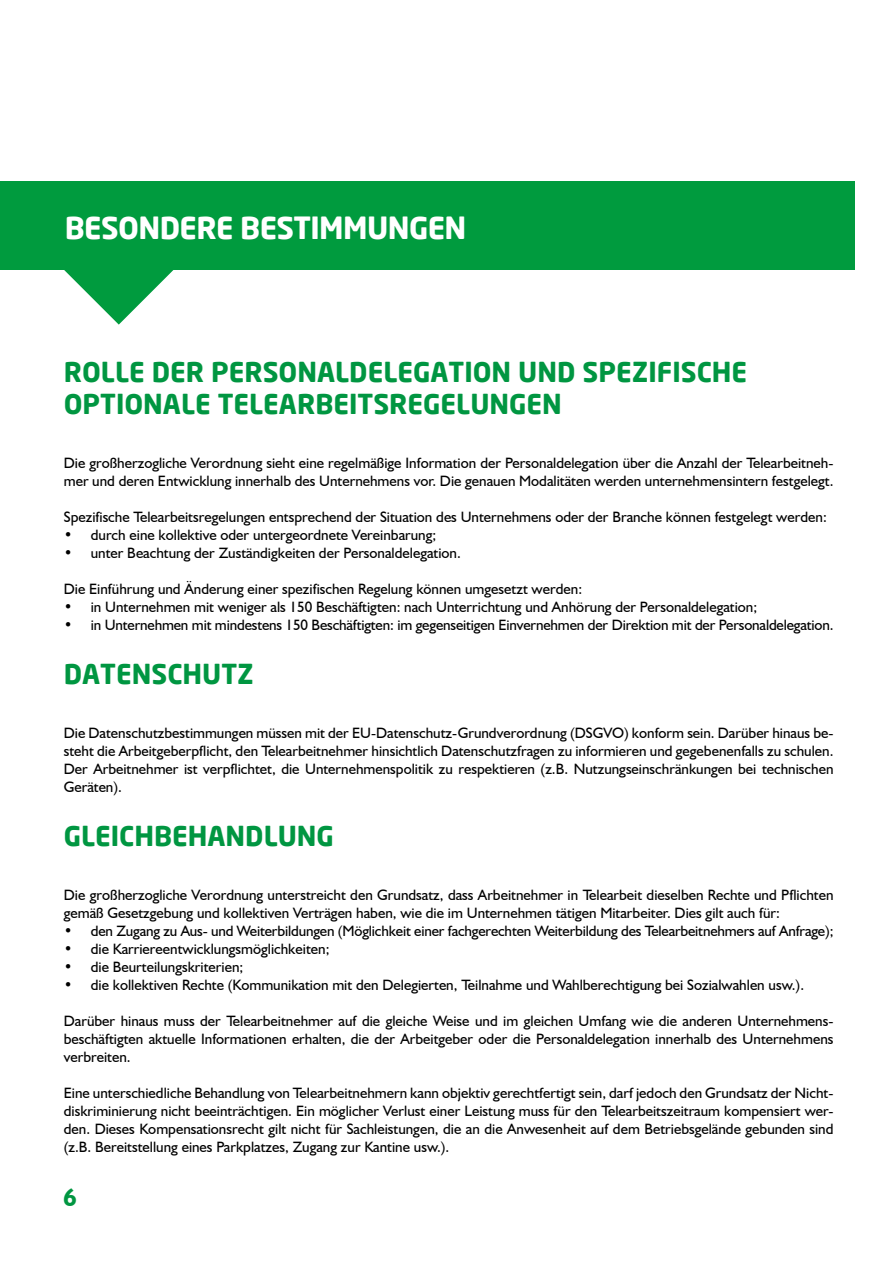
<style>
.page{position:relative;width:893px;height:1263px;background:#fff}
.page>*{position:absolute;margin:0;border:0;box-sizing:border-box;transform-origin:0 0}
.t1{font:700 30px "Neo Sans";letter-spacing:-.02em;color:#fff}
.t2{font:700 27px/32.4px "Neo Sans";color:#009641}
.t3{font:700 25.2px "Humanist 521 BT";color:#009641}
.t4{font:15px/18px "Humanist 521 BT";color:#000;text-align:justify}
</style>
<div class="page">
<svg style="left:64px;top:270px;width:110px;height:55px"></svg>
<div style="left:0;top:181px;width:854px;height:89px;background:#009b3e"></div>
<h1 class="t1" style="left:65px;top:208px;width:403px">BESONDERE BESTIMMUNGEN</h1>
<h2 class="t2" style="left:64px;top:355px;width:685px">ROLLE DER PERSONALDELEGATION UND SPEZIFISCHE<br>OPTIONALE TELEARBEITSREGELUNGEN</h2>
<p class="t4" style="left:64px;top:454px;width:771px">Die großherzogliche Verordnung sieht eine regelmäßige Information der Personaldelegation über die Anzahl der Telearbeitneh&shy;mer und deren Entwicklung innerhalb des Unternehmens vor. Die genauen Modalitäten werden unternehmensintern festgelegt.</p>
<p class="t4" style="left:64px;top:508px;width:764px">Spezifische Telearbeitsregelungen entsprechend der Situation des Unternehmens oder der Branche können festgelegt werden:</p>
<p class="t4" style="left:64px;top:526px;width:374px">• durch eine kollektive oder untergeordnete Vereinbarung;</p>
<p class="t4" style="left:64px;top:544px;width:399px">• unter Beachtung der Zuständigkeiten der Personaldelegation.</p>
<p class="t4" style="left:64px;top:580px;width:520px">Die Einführung und Änderung einer spezifischen Regelung können umgesetzt werden:</p>
<p class="t4" style="left:64px;top:598px;width:695px">• in Unternehmen mit weniger als 150 Beschäftigten: nach Unterrichtung und Anhörung der Personaldelegation;</p>
<p class="t4" style="left:64px;top:616px;width:771px">• in Unternehmen mit mindestens 150 Beschäftigten: im gegenseitigen Einvernehmen der Direktion mit der Personaldelegation.</p>
<h2 class="t2" style="left:64px;top:657px;width:192px">DATENSCHUTZ</h2>
<p class="t4" style="left:64px;top:724px;width:771px">Die Datenschutzbestimmungen müssen mit der EU-Datenschutz-Grundverordnung (DSGVO) konform sein. Darüber hinaus be&shy;steht die Arbeitgeberpflicht, den Telearbeitnehmer hinsichtlich Datenschutzfragen zu informieren und gegebenenfalls zu schulen.<br>Der Arbeitnehmer ist verpflichtet, die Unternehmenspolitik zu respektieren (z.B. Nutzungseinschränkungen bei technischen Geräten).</p>
<h2 class="t2" style="left:64px;top:819px;width:272px">GLEICHBEHANDLUNG</h2>
<p class="t4" style="left:64px;top:886px;width:771px">Die großherzogliche Verordnung unterstreicht den Grundsatz, dass Arbeitnehmer in Telearbeit dieselben Rechte und Pflichten gemäß Gesetzgebung und kollektiven Verträgen haben, wie die im Unternehmen tätigen Mitarbeiter. Dies gilt auch für:</p>
<p class="t4" style="left:64px;top:922px;width:771px">• den Zugang zu Aus- und Weiterbildungen (Möglichkeit einer fachgerechten Weiterbildung des Telearbeitnehmers auf Anfrage);</p>
<p class="t4" style="left:64px;top:940px;width:267px">• die Karriereentwicklungsmöglichkeiten;</p>
<p class="t4" style="left:64px;top:958px;width:181px">• die Beurteilungskriterien;</p>
<p class="t4" style="left:64px;top:976px;width:742px">• die kollektiven Rechte (Kommunikation mit den Delegierten, Teilnahme und Wahlberechtigung bei Sozialwahlen usw.).</p>
<p class="t4" style="left:64px;top:1012px;width:771px">Darüber hinaus muss der Telearbeitnehmer auf die gleiche Weise und im gleichen Umfang wie die anderen Unternehmens&shy;beschäftigten aktuelle Informationen erhalten, die der Arbeitgeber oder die Personaldelegation innerhalb des Unternehmens verbreiten.</p>
<p class="t4" style="left:64px;top:1084px;width:771px">Eine unterschiedliche Behandlung von Telearbeitnehmern kann objektiv gerechtfertigt sein, darf jedoch den Grundsatz der Nicht&shy;diskriminierung nicht beeinträchtigen. Ein möglicher Verlust einer Leistung muss für den Telearbeitszeitraum kompensiert wer&shy;den. Dieses Kompensationsrecht gilt nicht für Sachleistungen, die an die Anwesenheit auf dem Betriebsgelände gebunden sind (z.B. Bereitstellung eines Parkplatzes, Zugang zur Kantine usw.).</p>
<h3 class="t3" style="left:63px;top:1182px;width:15px">6</h3>
</div>
